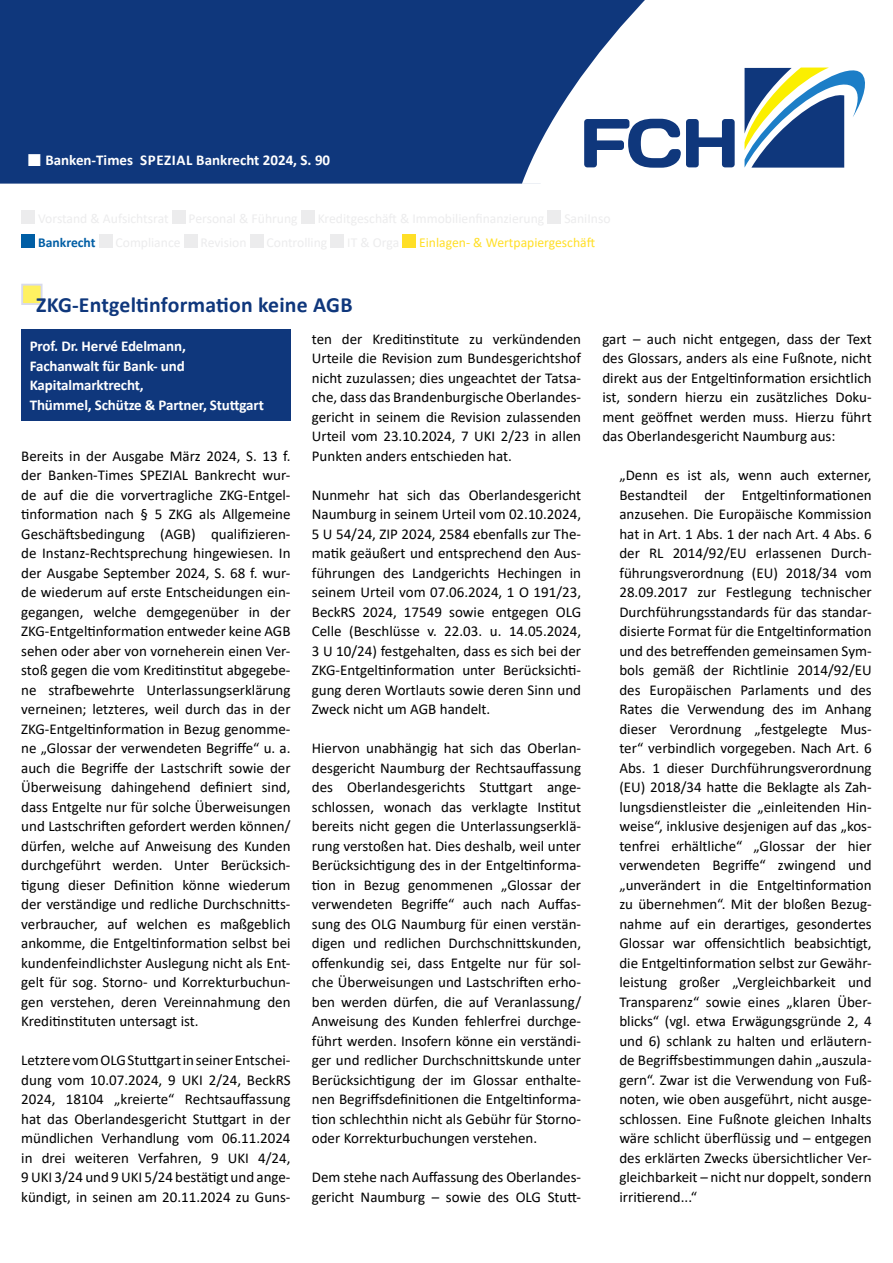
<style>
.page{position:relative;width:893px;height:1263px;background:#fff}
.page>*{position:absolute;margin:0;border:0;box-sizing:border-box;transform-origin:0 0}
.t1{font:700 21.75px "Calibri";letter-spacing:.01em;color:#0f377c}
.t2{font:15px/19.5px "Calibri";color:#000;text-align:justify}
.t3{font:700 15px/19.5px "Calibri";letter-spacing:-.01em;color:#fff}
.t4{font:13.65px "Calibri";color:#ffdf27}
.t5{font:700 13.65px "Calibri";color:#005ea5}
</style>
<div class="page">
<div style="left:0;top:0;width:522px;height:184px;background:#0f377c"></div>
<svg style="left:522px;top:0;width:142px;height:184px"></svg>
<svg style="left:584px;top:119px;width:151px;height:49px"></svg>
<svg style="left:744px;top:67px;width:121px;height:101px"></svg>
<div style="left:21px;top:284px;width:22px;height:21px;background:#fff161;border:2px solid #d8daeb"></div>
<div style="left:21px;top:210px;width:14px;height:13px;background:#ececed"></div>
<div style="left:172px;top:210px;width:14px;height:13px;background:#ececed"></div>
<div style="left:301px;top:210px;width:14px;height:13px;background:#ececed"></div>
<div style="left:547px;top:210px;width:14px;height:13px;background:#ececed"></div>
<div style="left:21px;top:234px;width:14px;height:13px;background:#005ea5"></div>
<div style="left:99px;top:234px;width:13px;height:13px;background:#ececed"></div>
<div style="left:184px;top:234px;width:13px;height:13px;background:#ececed"></div>
<div style="left:250px;top:234px;width:13px;height:13px;background:#ececed"></div>
<div style="left:330px;top:234px;width:14px;height:13px;background:#ececed"></div>
<div style="left:402px;top:234px;width:14px;height:13px;background:#ffdf27"></div>
<div style="left:21px;top:329px;width:270px;height:91px;background:#0f377c"></div>
<svg style="left:29px;top:154px;width:12px;height:12px"></svg>
<p class="t3" style="left:45px;top:150px;width:286px">Banken-Times SPEZIAL Bankrecht 2024, S. 90</p>
<p class="t5" style="left:38px;top:233px;width:59px">Bankrecht</p>
<p class="t4" style="left:419px;top:233px;width:177px">Einlagen- &amp; Wertpapiergeschäft</p>
<h1 class="t1" style="left:36px;top:289px;width:318px">ZKG-Entgeltinformation keine AGB</h1>
<p class="t3" style="left:30px;top:336px;width:236px">Prof. Dr. Hervé Edelmann,<br>Fachanwalt für Bank- und<br>Kapitalmarktrecht,<br>Thümmel, Schütze &amp; Partner, Stuttgart</p>
<p class="t2" style="left:21px;top:445px;width:271px">Bereits in der Ausgabe März 2024, S. 13 f. der Banken-Times SPEZIAL Bankrecht wur&shy;de auf die die vorvertragliche ZKG-Entgel&shy;tinformation nach § 5 ZKG als Allgemeine Geschäftsbedingung (AGB) qualifizieren&shy;de Instanz-Rechtsprechung hingewiesen. In der Ausgabe September 2024, S. 68 f. wur&shy;de wiederum auf erste Entscheidungen ein&shy;gegangen, welche demgegenüber in der ZKG-Entgeltinformation entweder keine AGB sehen oder aber von vorneherein einen Ver&shy;stoß gegen die vom Kreditinstitut abgegebe&shy;ne strafbewehrte Unterlassungserklärung verneinen; letzteres, weil durch das in der ZKG-Entgeltinformation in Bezug genomme&shy;ne „Glossar der verwendeten Begriffe“ u. a. auch die Begriffe der Lastschrift sowie der Überweisung dahingehend definiert sind, dass Entgelte nur für solche Überweisungen und Lastschriften gefordert werden können/ dürfen, welche auf Anweisung des Kunden durchgeführt werden. Unter Berücksich&shy;tigung dieser Definition könne wiederum der verständige und redliche Durchschnitts&shy;verbraucher, auf welchen es maßgeblich ankomme, die Entgeltinformation selbst bei kundenfeindlichster Auslegung nicht als Ent&shy;gelt für sog. Storno- und Korrekturbuchun&shy;gen verstehen, deren Vereinnahmung den Kreditinstituten untersagt ist.</p>
<p class="t2" style="left:21px;top:1050px;width:271px">Letztere vom OLG Stuttgart in seiner Entschei&shy;dung vom 10.07.2024, 9 UKI 2/24, BeckRS 2024, 18104 „kreierte“ Rechtsauffassung hat das Oberlandesgericht Stuttgart in der mündlichen Verhandlung vom 06.11.2024 in drei weiteren Verfahren, 9 UKI 4/24, 9 UKI 3/24 und 9 UKI 5/24 bestätigt und ange&shy;kündigt, in seinen am 20.11.2024 zu Guns-</p>
<p class="t2" style="left:312px;top:328px;width:271px">ten der Kreditinstitute zu verkündenden Urteile die Revision zum Bundesgerichtshof nicht zuzulassen; dies ungeachtet der Tatsa&shy;che, dass das Brandenburgische Oberlandes&shy;gericht in seinem die Revision zulassenden Urteil vom 23.10.2024, 7 UKI 2/23 in allen Punkten anders entschieden hat.</p>
<p class="t2" style="left:312px;top:484px;width:271px">Nunmehr hat sich das Oberlandesgericht Naumburg in seinem Urteil vom 02.10.2024, 5 U 54/24, ZIP 2024, 2584 ebenfalls zur The&shy;matik geäußert und entsprechend den Aus&shy;führungen des Landgerichts Hechingen in seinem Urteil vom 07.06.2024, 1 O 191/23, BeckRS 2024, 17549 sowie entgegen OLG Celle (Beschlüsse v. 22.03. u. 14.05.2024, 3 U 10/24) festgehalten, dass es sich bei der ZKG-Entgeltinformation unter Berücksichti&shy;gung deren Wortlauts sowie deren Sinn und Zweck nicht um AGB handelt.</p>
<p class="t2" style="left:312px;top:738px;width:271px">Hiervon unabhängig hat sich das Oberlan&shy;desgericht Naumburg der Rechtsauffassung des Oberlandesgerichts Stuttgart ange&shy;schlossen, wonach das verklagte Institut bereits nicht gegen die Unterlassungserklä&shy;rung verstoßen hat. Dies deshalb, weil unter Berücksichtigung des in der Entgeltinforma&shy;tion in Bezug genommenen „Glossar der verwendeten Begriffe“ auch nach Auffas&shy;sung des OLG Naumburg für einen verstän&shy;digen und redlichen Durchschnittskunden, offenkundig sei, dass Entgelte nur für sol&shy;che Überweisungen und Lastschriften erho&shy;ben werden dürfen, die auf Veranlassung/ Anweisung des Kunden fehlerfrei durchge&shy;führt werden. Insofern könne ein verständi&shy;ger und redlicher Durchschnittskunde unter Berücksichtigung der im Glossar enthalte&shy;nen Begriffsdefinitionen die Entgeltinforma&shy;tion schlechthin nicht als Gebühr für Storno&shy;oder Korrekturbuchungen verstehen.</p>
<p class="t2" style="left:312px;top:1167px;width:271px">Dem stehe nach Auffassung des Oberlandes&shy;gericht Naumburg – sowie des OLG Stutt-</p>
<p class="t2" style="left:602px;top:328px;width:271px">gart – auch nicht entgegen, dass der Text des Glossars, anders als eine Fußnote, nicht direkt aus der Entgeltinformation ersichtlich ist, sondern hierzu ein zusätzliches Doku&shy;ment geöffnet werden muss. Hierzu führt das Oberlandesgericht Naumburg aus:</p>
<p class="t2" style="left:619px;top:465px;width:254px">„Denn es ist als, wenn auch externer, Bestandteil der Entgeltinformationen anzusehen. Die Europäische Kommission hat in Art. 1 Abs. 1 der nach Art. 4 Abs. 6 der RL 2014/92/EU erlassenen Durch&shy;führungsverordnung (EU) 2018/34 vom 28.09.2017 zur Festlegung technischer Durchführungsstandards für das standar&shy;disierte Format für die Entgeltinformation und des betreffenden gemeinsamen Sym&shy;bols gemäß der Richtlinie 2014/92/EU des Europäischen Parlaments und des Rates die Verwendung des im Anhang dieser Verordnung „festgelegte Mus&shy;ter“ verbindlich vorgegeben. Nach Art. 6<br>Abs. 1 dieser Durchführungsverordnung (EU) 2018/34 hatte die Beklagte als Zah&shy;lungsdienstleister die „einleitenden Hin&shy;weise“, inklusive desjenigen auf das „kos&shy;tenfrei erhältliche“ „Glossar der hier verwendeten Begriffe“ zwingend und „unverändert in die Entgeltinformation zu übernehmen“. Mit der bloßen Bezug&shy;nahme auf ein derartiges, gesondertes Glossar war offensichtlich beabsichtigt, die Entgeltinformation selbst zur Gewähr&shy;leistung großer „Vergleichbarkeit und Transparenz“ sowie eines „klaren Über&shy;blicks“ (vgl. etwa Erwägungsgründe 2, 4 und 6) schlank zu halten und erläutern&shy;de Begriffsbestimmungen dahin „auszula&shy;gern“. Zwar ist die Verwendung von Fuß&shy;noten, wie oben ausgeführt, nicht ausge&shy;schlossen. Eine Fußnote gleichen Inhalts wäre schlicht überflüssig und – entgegen des erklärten Zwecks übersichtlicher Ver&shy;gleichbarkeit – nicht nur doppelt, sondern irritierend...“</p>
</div>
